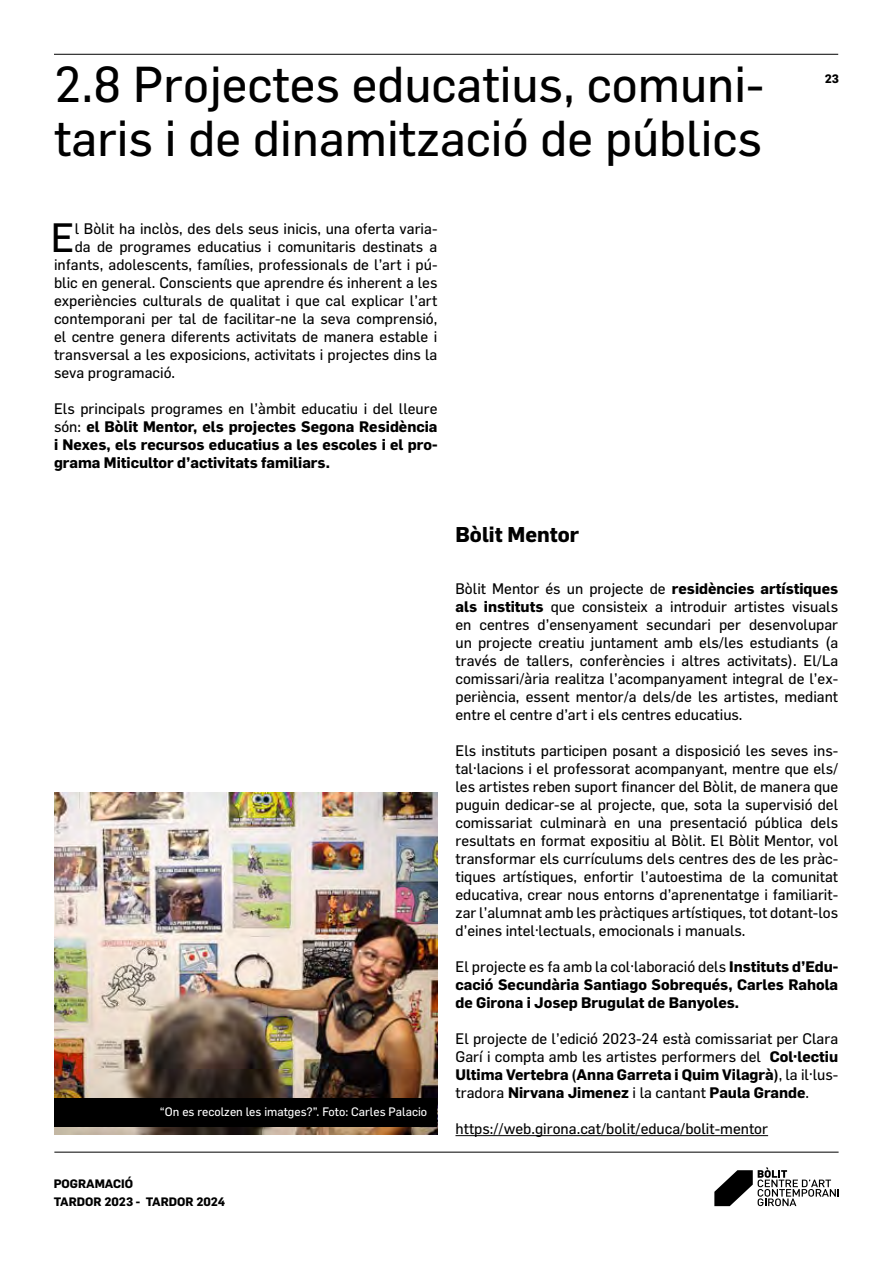
<style>
.page{position:relative;width:893px;height:1263px;background:#fff}
.page>*{position:absolute;margin:0;border:0;box-sizing:border-box;transform-origin:0 0}
.t1{font:49.5px/54px "Flama";color:#000}
.t2{font:40.2px "Flama";color:#000}
.t3{font:700 21px "Flama";color:#000}
.t4{font:15px/18px "Flama";color:#000;text-align:justify}
.t5{font:700 15px/18px "Flama";color:#000;text-align:justify}
.t6{font:12px "Flama";color:#fff}
.t7{font:700 12px/18px "Flama";color:#000}
.s1{font-weight:400}
.s2{font-weight:700}
</style>
<div class="page">
<hr style="left:54px;top:1152px;width:785px;height:1px;background:#000">
<hr style="left:54px;top:54px;width:784px;height:1px;background:#000">
<svg style="left:714px;top:1167px;width:125px;height:39px"></svg>
<img style="left:54px;top:792px;width:383px;height:342px">
<div style="left:54px;top:1098px;width:383px;height:28px;background:#000"></div>
<hr style="left:455px;top:1135px;width:313px;height:1px;background:#000">
<h1 class="t1" style="left:54px;top:56px;width:712px">2.8 Projectes educatius, comuni&shy;taris i de dinamització de públics</h1>
<h2 class="t2" style="left:51px;top:213px;width:25px">E</h2>
<p class="t4" style="left:75px;top:219px;width:364px">l Bòlit ha inclòs, des dels seus inicis, una oferta varia-</p>
<p class="t4" style="left:75px;top:237px;width:364px">da de programes educatius i comunitaris destinats a</p>
<p class="t4" style="left:54px;top:255px;width:385px">infants, adolescents, famílies, professionals de l’art i pú-</p>
<p class="t4" style="left:54px;top:273px;width:385px">blic en general. Conscients que aprendre és inherent a les</p>
<p class="t4" style="left:54px;top:291px;width:385px">experiències culturals de qualitat i que cal explicar l’art</p>
<p class="t4" style="left:54px;top:309px;width:385px">contemporani per tal de facilitar-ne la seva comprensió,</p>
<p class="t4" style="left:54px;top:327px;width:385px">el centre genera diferents activitats de manera estable i</p>
<p class="t4" style="left:54px;top:345px;width:385px">transversal a les exposicions, activitats i projectes dins la</p>
<p class="t4" style="left:54px;top:363px;width:123px">seva programació.</p>
<p class="t5" style="left:54px;top:399px;width:385px"><span class="s1">Els principals programes en l’àmbit educatiu i del lleure són:</span> el Bòlit Mentor, els projectes Segona Residència i Nexes, els recursos educatius a les escoles i el pro&shy;grama Miticultor d’activitats familiars.</p>
<h3 class="t3" style="left:455px;top:519px;width:125px">Bòlit Mentor</h3>
<p class="t7" style="left:825px;top:69px;width:16px">23</p>
<p class="t6" style="left:160px;top:1104px;width:269px">“On es recolzen les imatges?”. Foto: Carles Palacio</p>
<p class="t7" style="left:54px;top:1174px;width:173px">POGRAMACIÓ<br>TARDOR 2023 - TARDOR 2024</p>
<p class="t4" style="left:455px;top:579px;width:384px">Bòlit Mentor és un projecte de <span class="s2">residències artístiques als instituts</span> que consisteix a introduir artistes visuals en centres d’ensenyament secundari per desenvolupar un projecte creatiu juntament amb els/les estudiants (a través de tallers, conferències i altres activitats). El/La comissari/ària realitza l’acompanyament integral de l’ex&shy;periència, essent mentor/a dels/de les artistes, mediant entre el centre d’art i els centres educatius.</p>
<p class="t4" style="left:455px;top:741px;width:384px">Els instituts participen posant a disposició les seves ins&shy;tal·lacions i el professorat acompanyant, mentre que els/ les artistes reben suport financer del Bòlit, de manera que puguin dedicar-se al projecte, que, sota la supervisió del comissariat culminarà en una presentació pública dels resultats en format expositiu al Bòlit. El Bòlit Mentor, vol transformar els currículums dels centres des de les pràc&shy;tiques artístiques, enfortir l’autoestima de la comunitat educativa, crear nous entorns d’aprenentatge i familiarit&shy;zar l’alumnat amb les pràctiques artístiques, tot dotant-los d’eines intel·lectuals, emocionals i manuals.</p>
<p class="t5" style="left:455px;top:957px;width:384px"><span class="s1">El projecte es fa amb la col·laboració dels</span> Instituts d’Edu&shy;cació Secundària Santiago Sobrequés, Carles Rahola de Girona i Josep Brugulat de Banyoles.</p>
<p class="t4" style="left:455px;top:1029px;width:384px">El projecte de l’edició 2023-24 està comissariat per Clara Garí i compta amb les artistes performers del <span class="s2">Col·lectiu Ultima Vertebra (Anna Garreta i Quim Vilagrà)</span>, la il·lus&shy;tradora <span class="s2">Nirvana Jimenez</span> i la cantant <span class="s2">Paula Grande</span>.</p>
<p class="t4" style="left:455px;top:1119px;width:314px">https://web.girona.cat/bolit/educa/bolit-mentor</p>
</div>
